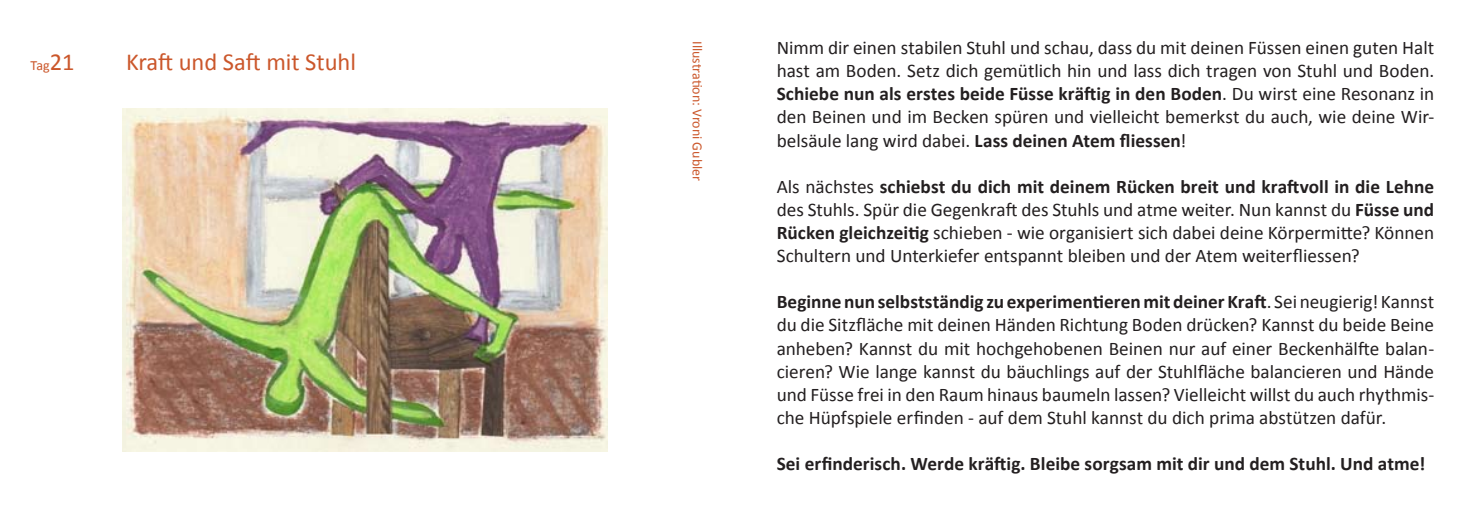
<style>
.page{position:relative;width:1474px;height:521px;background:#fff}
.page>*{position:absolute;margin:0;border:0;box-sizing:border-box;transform-origin:0 0}
.t1{font:24.5px "Calibri";color:#cb572b}
.t2{font:19.25px/23.1px "Calibri";letter-spacing:-.005em;color:#231f20;text-align:justify}
.t3{font:700 19.25px "Calibri";color:#231f20}
.t4{font:14px "Calibri";color:#cb572b}
.s1{font-size:24.5px}
.s2{font-weight:700}
</style>
<div class="page">
<img style="left:122px;top:108px;width:486px;height:344px">
<p class="t4" style="left:31px;top:56px;width:45px">Tag<span class="s1">21</span></p>
<p class="t1" style="left:126px;top:45px;width:231px">Kraft und Saft mit Stuhl</p>
<p class="t4" style="left:707px;top:41px;width:141px;rotate:90deg">Illustration: Vroni Gubler</p>
<p class="t2" style="left:776px;top:36px;width:659px">Nimm dir einen stabilen Stuhl und schau, dass du mit deinen Füssen einen guten Halt hast am Boden. Setz dich gemütlich hin und lass dich tragen von Stuhl und Boden.<br><span class="s2">Schiebe nun als erstes beide Füsse kräftig in den Boden</span>. Du wirst eine Resonanz in den Beinen und im Becken spüren und vielleicht bemerkst du auch, wie deine Wir&shy;belsäule lang wird dabei. <span class="s2">Lass deinen Atem fliessen</span>!</p>
<p class="t2" style="left:776px;top:174px;width:659px">Als nächstes <span class="s2">schiebst du dich mit deinem Rücken breit und kraftvoll in die Lehne </span>des Stuhls. Spür die Gegenkraft des Stuhls und atme weiter. Nun kannst du <span class="s2">Füsse und Rücken gleichzeitig</span> schieben - wie organisiert sich dabei deine Körpermitte? Können Schultern und Unterkiefer entspannt bleiben und der Atem weiterfliessen?</p>
<p class="t2" style="left:776px;top:290px;width:659px"><span class="s2">Beginne nun selbstständig zu experimentieren mit deiner Kraft</span>. Sei neugierig! Kannst du die Sitzfläche mit deinen Händen Richtung Boden drücken? Kannst du beide Beine anheben? Kannst du mit hochgehobenen Beinen nur auf einer Beckenhälfte balan&shy;cieren? Wie lange kannst du bäuchlings auf der Stuhlfläche balancieren und Hände und Füsse frei in den Raum hinaus baumeln lassen? Vielleicht willst du auch rhythmis&shy;che Hüpfspiele erfinden - auf dem Stuhl kannst du dich prima abstützen dafür.</p>
<p class="t3" style="left:776px;top:450px;width:650px">Sei erfinderisch. Werde kräftig. Bleibe sorgsam mit dir und dem Stuhl. Und atme!</p>
</div>
